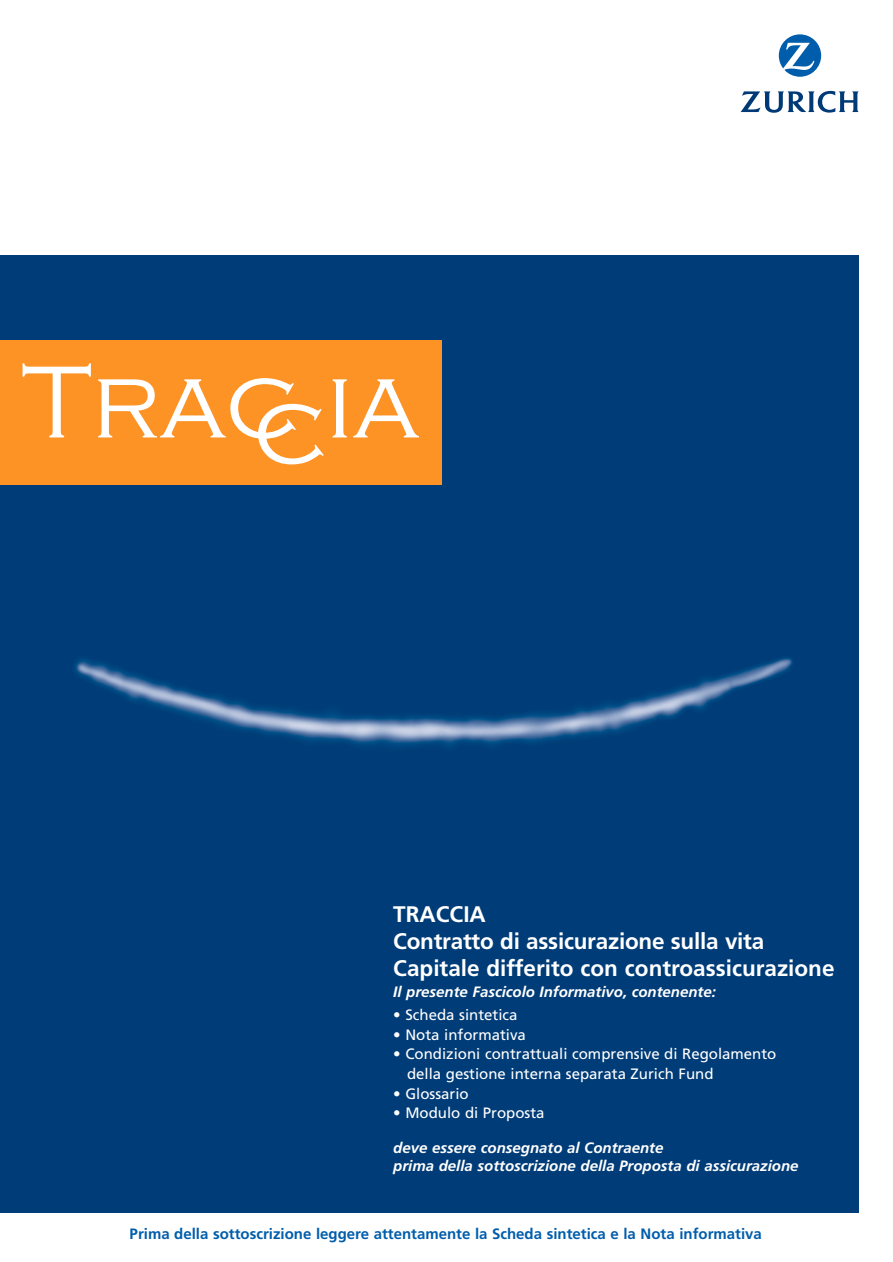
<style>
.page{position:relative;width:893px;height:1262px;background:#fff}
.page>*{position:absolute;margin:0;border:0;box-sizing:border-box;transform-origin:0 0}
.t1{font:700 22.5px/27px "Frutiger";color:#fff}
.t2{font:15px/19.5px "Frutiger";color:#fff}
.t3{font:italic 700 15px/18px "Frutiger";color:#fff}
.t4{font:700 15px "Frutiger";color:#005dac}
</style>
<div class="page">
<svg style="left:778px;top:34px;width:43px;height:43px"></svg>
<svg style="left:740px;top:91px;width:118px;height:22px"></svg>
<div style="left:0;top:255px;width:858px;height:957px;background:#003c77"></div>
<div style="left:0;top:340px;width:441px;height:145px;background:#fc9324"></div>
<svg style="left:353px;top:379px;width:66px;height:58px"></svg>
<svg style="left:23px;top:363px;width:68px;height:74px"></svg>
<svg style="left:98px;top:378px;width:225px;height:86px"></svg>
<svg style="left:332px;top:379px;width:15px;height:58px"></svg>
<h1 class="t1" style="left:393px;top:902px;width:443px">TRACCIA<br>Contratto di assicurazione sulla vita<br>Capitale differito con controassicurazione</h1>
<p class="t3" style="left:393px;top:983px;width:324px">Il presente Fascicolo Informativo, contenente:</p>
<p class="t2" style="left:393px;top:1006px;width:126px">• Scheda sintetica</p>
<p class="t2" style="left:393px;top:1026px;width:134px">• Nota informativa</p>
<p class="t2" style="left:407px;top:1045px;width:371px;text-indent:-14px">• Condizioni contrattuali comprensive di Regolamento della gestione interna separata Zurich Fund</p>
<p class="t2" style="left:393px;top:1084px;width:77px">• Glossario</p>
<p class="t2" style="left:393px;top:1104px;width:153px">• Modulo di Proposta</p>
<p class="t3" style="left:393px;top:1139px;width:406px">deve essere consegnato al Contraente<br>prima della sottoscrizione della Proposta di assicurazione</p>
<p class="t4" style="left:130px;top:1227px;width:633px">Prima della sottoscrizione leggere attentamente la Scheda sintetica e la Nota informativa</p>
</div>
